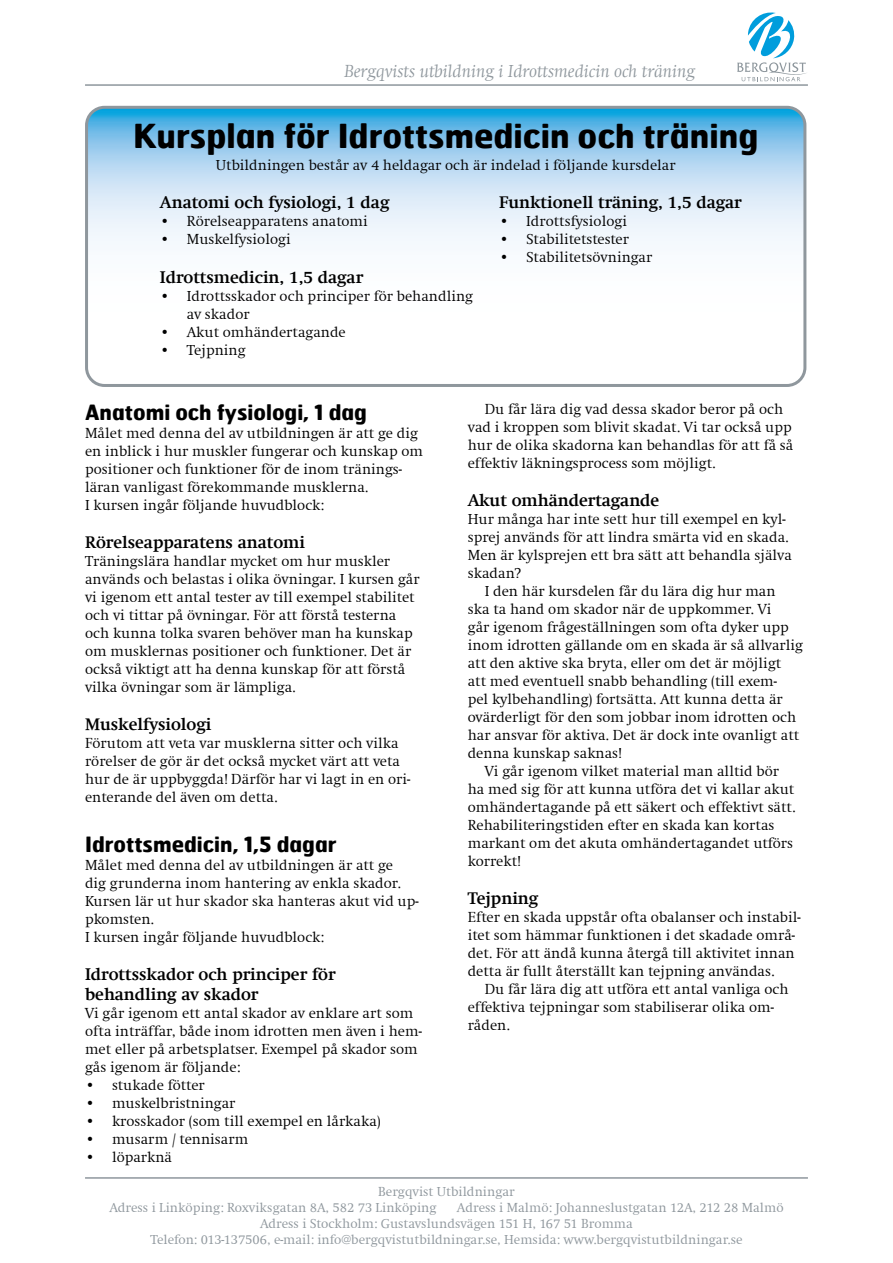
<style>
.page{position:relative;width:893px;height:1263px;background:#fff}
.page>*{position:absolute;margin:0;border:0;box-sizing:border-box;transform-origin:0 0}
.t1{font:700 33px "Hermes";color:#000}
.t2{font:700 21px "Hermes";color:#000}
.t3{font:italic 300 18px "Swift";color:#8f979d}
.t4{font:700 16.5px/19.8px "Swift";color:#000}
.t5{font:300 15px/18px "Swift";color:#000}
.t6{font:300 13.5px/16.2px "Swift";color:#8f979d}
</style>
<div class="page">
<hr style="left:85px;top:84px;width:723px;height:2px;background:#8f979d">
<hr style="left:85px;top:1177px;width:723px;height:2px;background:#8f979d">
<svg style="left:737px;top:13px;width:69px;height:68px"></svg>
<svg style="left:89px;top:107px;width:716px;height:276px"></svg>
<div style="left:85px;top:106px;width:721px;height:281px;border:3px solid #8f979d;border-radius:18px"></div>
<p class="t3" style="left:344px;top:62px;width:352px">Bergqvists utbildning i Idrottsmedicin och träning</p>
<h1 class="t1" style="left:133px;top:114px;width:627px">Kursplan för Idrottsmedicin och träning</h1>
<p class="t5" style="left:216px;top:157px;width:461px">Utbildningen består av 4 heldagar och är indelad i följande kursdelar</p>
<p class="t4" style="left:160px;top:192px;width:231px">Anatomi och fysiologi, 1 dag</p>
<p class="t5" style="left:160px;top:212px;width:210px">• Rörelseapparatens anatomi</p>
<p class="t5" style="left:160px;top:230px;width:132px">• Muskelfysiologi</p>
<p class="t4" style="left:160px;top:268px;width:205px">Idrottsmedicin, 1,5 dagar</p>
<p class="t5" style="left:187px;top:288px;width:288px;text-indent:-27px">• Idrottsskador och principer för behandling av skador</p>
<p class="t5" style="left:160px;top:324px;width:187px">• Akut omhändertagande</p>
<p class="t5" style="left:160px;top:342px;width:87px">• Tejpning</p>
<p class="t4" style="left:499px;top:192px;width:244px">Funktionell träning, 1,5 dagar</p>
<p class="t5" style="left:499px;top:212px;width:129px">• Idrottsfysiologi</p>
<p class="t5" style="left:499px;top:230px;width:131px">• Stabilitetstester</p>
<p class="t5" style="left:499px;top:248px;width:155px">• Stabilitetsövningar</p>
<h2 class="t2" style="left:85px;top:399px;width:283px">Anatomi och fysiologi, 1 dag</h2>
<p class="t5" style="left:85px;top:424px;width:340px">Målet med denna del av utbildningen är att ge dig en inblick i hur muskler fungerar och kunskap om positioner och funktioner för de inom tränings&shy;läran vanligast förekommande musklerna.<br>I kursen ingår följande huvudblock:</p>
<p class="t4" style="left:85px;top:532px;width:221px">Rörelseapparatens anatomi</p>
<p class="t5" style="left:85px;top:552px;width:336px">Träningslära handlar mycket om hur muskler används och belastas i olika övningar. I kursen går vi igenom ett antal tester av till exempel stabilitet och vi tittar på övningar. För att förstå testerna och kunna tolka svaren behöver man ha kunskap om musklernas positioner och funktioner. Det är också viktigt att ha denna kunskap för att förstå vilka övningar som är lämpliga.</p>
<p class="t4" style="left:85px;top:714px;width:128px">Muskelfysiologi</p>
<p class="t5" style="left:85px;top:734px;width:327px">Förutom att veta var musklerna sitter och vilka rörelser de gör är det också mycket värt att veta hur de är uppbyggda! Därför har vi lagt in en ori&shy;enterande del även om detta.</p>
<h2 class="t2" style="left:85px;top:831px;width:253px">Idrottsmedicin, 1,5 dagar</h2>
<p class="t5" style="left:85px;top:856px;width:335px">Målet med denna del av utbildningen är att ge<br>dig grunderna inom hantering av enkla skador.<br>Kursen lär ut hur skador ska hanteras akut vid up&shy;pkomsten.<br>I kursen ingår följande huvudblock:</p>
<p class="t4" style="left:85px;top:964px;width:252px">Idrottsskador och principer för behandling av skador</p>
<p class="t5" style="left:85px;top:1004px;width:338px">Vi går igenom ett antal skador av enklare art som ofta inträffar, både inom idrotten men även i hem&shy;met eller på arbetsplatser. Exempel på skador som gås igenom är följande:</p>
<p class="t5" style="left:85px;top:1076px;width:121px">• stukade fötter</p>
<p class="t5" style="left:85px;top:1094px;width:152px">• muskelbristningar</p>
<p class="t5" style="left:85px;top:1112px;width:297px">• krosskador (som till exempel en lårkaka)</p>
<p class="t5" style="left:85px;top:1130px;width:165px">• musarm / tennisarm</p>
<p class="t5" style="left:85px;top:1148px;width:89px">• löparknä</p>
<p class="t5" style="left:468px;top:401px;width:327px;text-indent:17px">Du får lära dig vad dessa skador beror på och vad i kroppen som blivit skadat. Vi tar också upp hur de olika skadorna kan behandlas för att få så effektiv läkningsprocess som möjligt.</p>
<p class="t4" style="left:468px;top:491px;width:193px">Akut omhändertagande</p>
<p class="t5" style="left:468px;top:511px;width:326px">Hur många har inte sett hur till exempel en kyl&shy;sprej används för att lindra smärta vid en skada.<br>Men är kylsprejen ett bra sätt att behandla själva skadan?</p>
<p class="t5" style="left:485px;top:583px;width:292px">I den här kursdelen får du lära dig hur man</p>
<p class="t5" style="left:468px;top:601px;width:305px">ska ta hand om skador när de uppkommer. Vi</p>
<p class="t5" style="left:468px;top:619px;width:323px">går igenom frågeställningen som ofta dyker upp</p>
<p class="t5" style="left:468px;top:637px;width:337px">inom idrotten gällande om en skada är så allvarlig</p>
<p class="t5" style="left:468px;top:655px;width:315px">att den aktive ska bryta, eller om det är möjligt</p>
<p class="t5" style="left:468px;top:673px;width:311px">att med eventuell snabb behandling (till exem-</p>
<p class="t5" style="left:468px;top:691px;width:316px">pel kylbehandling) fortsätta. Att kunna detta är</p>
<p class="t5" style="left:468px;top:709px;width:330px">ovärderligt för den som jobbar inom idrotten och</p>
<p class="t5" style="left:468px;top:727px;width:333px">har ansvar för aktiva. Det är dock inte ovanligt att</p>
<p class="t5" style="left:468px;top:745px;width:156px">denna kunskap saknas!</p>
<p class="t5" style="left:485px;top:763px;width:296px">Vi går igenom vilket material man alltid bör</p>
<p class="t5" style="left:468px;top:781px;width:328px">ha med sig för att kunna utföra det vi kallar akut</p>
<p class="t5" style="left:468px;top:799px;width:329px">omhändertagande på ett säkert och effektivt sätt.</p>
<p class="t5" style="left:468px;top:817px;width:308px">Rehabiliteringstiden efter en skada kan kortas</p>
<p class="t5" style="left:468px;top:835px;width:327px">markant om det akuta omhändertagandet utförs</p>
<p class="t5" style="left:468px;top:853px;width:54px">korrekt!</p>
<p class="t4" style="left:468px;top:888px;width:72px">Tejpning</p>
<p class="t5" style="left:468px;top:908px;width:334px">Efter en skada uppstår ofta obalanser och instabil&shy;itet som hämmar funktionen i det skadade områ&shy;det. För att ändå kunna återgå till aktivitet innan detta är fullt återställt kan tejpning användas.</p>
<p class="t5" style="left:468px;top:980px;width:322px;text-indent:17px">Du får lära dig att utföra ett antal vanliga och effektiva tejpningar som stabiliserar olika om&shy;råden.</p>
<p class="t6" style="left:109px;top:1183px;width:407px;text-indent:269px">Bergqvist Utbildningar<br>Adress i Linköping: Roxviksgatan 8A, 582 73 Linköping</p>
<p class="t6" style="left:457px;top:1199px;width:328px">Adress i Malmö: Johanneslustgatan 12A, 212 28 Malmö</p>
<p class="t6" style="left:260px;top:1216px;width:374px">Adress i Stockholm: Gustavslundsvägen 151 H, 167 51 Bromma</p>
<p class="t6" style="left:150px;top:1232px;width:594px">Telefon: 013-137506, e-mail: info@bergqvistutbildningar.se, Hemsida: www.bergqvistutbildningar.se</p>
</div>
